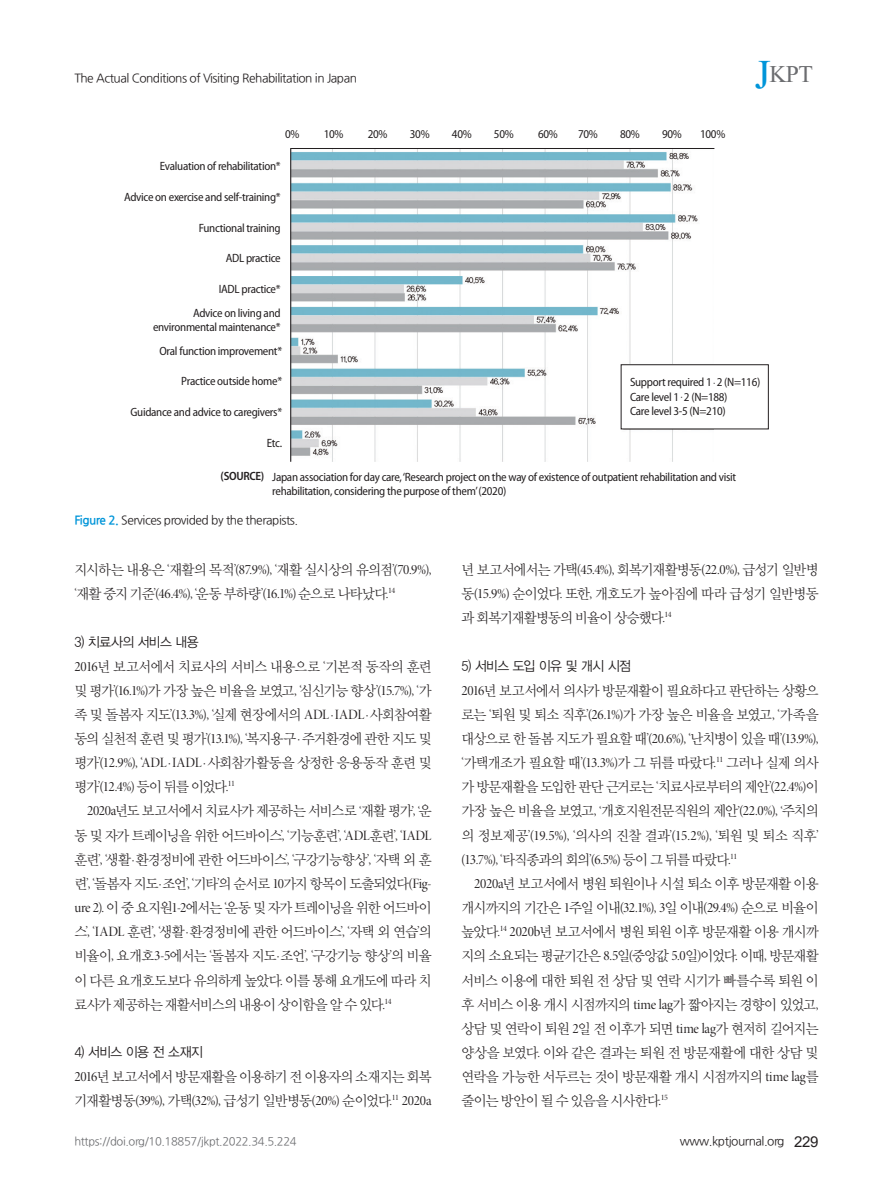
<style>
.page{position:relative;width:893px;height:1191px;background:#fff}
.page>*{position:absolute;margin:0;border:0;box-sizing:border-box;transform-origin:0 0}
.t1{font:30px "Aparajita";color:#6c6d70}
.본문{font:14.25px/24.2px "YDVY Mj O32";letter-spacing:-.055em;color:#231f20;text-align:justify;scale:.96 1}
.본문-2{font:14.25px/24.2px "Minion Pro Disp";color:#231f20;scale:.96 1}
.본문_소제목1{font:13.5px "YDVYGO32";letter-spacing:-.045em;color:#231f20;scale:.95 1}
.그림지문{font:semi-condensed 12px/14.4px "Myriad Pro";letter-spacing:-.025em;color:#231f20;text-align:right}
.표_제목__그림_설명{font:12px "Nanum Gothic OTF";letter-spacing:-.04em;color:#231f20}
.그림지문-2{font:600 semi-condensed 12px "Myriad Pro";letter-spacing:-.025em;color:#231f20}
.t2{font:11.25px "Nanum Gothic OTF";letter-spacing:-.03em;color:#6c6d70}
.s1{font-size:51px;color:#0095d9}
.s2{font-family:"Minion Pro Disp";font-stretch:normal}
.s3{font-family:"Nanum Gothic OTF Bold";color:#0095d9}
.s4{font-family:"YDVY Mj O32"}
.s5{font-family:"Minion Pro Disp"}
.s6{font-family:"Arial";font-size:15px}
</style>
<div class="page">
<img style="left:291px;top:149px;width:422px;height:312px">
<hr style="left:290px;top:148px;width:1px;height:313px;background:#231f20">
<hr style="left:291px;top:148px;width:423px;height:1px;background:#231f20">
<div style="left:621px;top:365px;width:147px;height:64px;background:#fff"></div>
<div style="left:621px;top:364px;width:148px;height:65px;border:1px solid #231f20"></div>
<p class="표_제목__그림_설명" style="left:74px;top:71px;width:284px">The Actual Conditions of Visiting Rehabilitation in Japan</p>
<p class="그림지문" style="left:285px;top:127px;width:16px">0%</p>
<p class="그림지문" style="left:324px;top:127px;width:21px">10%</p>
<p class="그림지문" style="left:368px;top:127px;width:21px">20%</p>
<p class="그림지문" style="left:410px;top:127px;width:21px">30%</p>
<p class="그림지문" style="left:452px;top:127px;width:21px">40%</p>
<p class="그림지문" style="left:494px;top:127px;width:21px">50%</p>
<p class="그림지문" style="left:538px;top:127px;width:21px">60%</p>
<p class="그림지문" style="left:578px;top:127px;width:21px">70%</p>
<p class="그림지문" style="left:620px;top:127px;width:21px">80%</p>
<p class="그림지문" style="left:662px;top:127px;width:21px">90%</p>
<p class="그림지문" style="left:700px;top:127px;width:27px">100%</p>
<p class="그림지문" style="left:160px;top:159px;width:122px">Evaluation of rehabilitation*</p>
<p class="그림지문" style="left:124px;top:190px;width:158px">Advice on exercise and self-training*</p>
<p class="그림지문" style="left:199px;top:221px;width:83px">Functional training</p>
<p class="그림지문" style="left:226px;top:251px;width:56px">ADL practice</p>
<p class="그림지문" style="left:219px;top:282px;width:63px">IADL practice*</p>
<p class="그림지문" style="left:153px;top:306px;width:129px">Advice on living and environmental maintenance*</p>
<h1 class="t1" style="left:755px;top:60px;width:60px"><span class="s1">J</span>KPT</h1>
<p class="그림지문" style="left:160px;top:344px;width:124px">Oral function improvement*</p>
<p class="그림지문" style="left:181px;top:374px;width:102px">Practice outside home*</p>
<p class="그림지문" style="left:131px;top:405px;width:153px">Guidance and advice to caregivers*</p>
<p class="그림지문" style="left:267px;top:436px;width:17px">Etc.</p>
<p class="그림지문" style="left:630px;top:375px;width:132px">Support required 1<span class="s2">·</span>2 (N=116)</p>
<p class="그림지문" style="left:630px;top:390px;width:99px">Care level 1<span class="s2">·</span>2 (N=188)</p>
<p class="그림지문" style="left:630px;top:404px;width:97px">Care level 3-5 (N=210)</p>
<p class="그림지문-2" style="left:221px;top:470px;width:45px">(SOURCE)</p>
<p class="그림지문" style="left:272px;top:470px;width:465px;text-align:left">Japan association for day care, ‘Research project on the way of existence of outpatient rehabilitation and visit rehabilitation, considering the purpose of them’ (2020)</p>
<p class="표_제목__그림_설명" style="left:74px;top:513px;width:225px"><span class="s3">Figure 2.</span> Services provided by the therapists.</p>
<p class="본문-2" style="left:74px;top:557px;width:374px"><span class="s4">지시하는 내용은</span> ‘<span class="s4">재활의 목적</span>’(87.9%), ‘<span class="s4">재활 실시상의 유의점</span>’(70.9%), ‘<span class="s4">재활 중지 기준</span>’(46.4%), ‘<span class="s4">운동 부하량</span>’(16.1%) <span class="s4">순으로 나타났다</span>.<sup>14</sup></p>
<p class="본문_소제목1" style="left:74px;top:632px;width:132px">3) 치료사의 서비스 내용</p>
<p class="본문" style="left:74px;top:653px;width:374px"><span class="s5">2016</span>년 보고서에서 치료사의 서비스 내용으로 <span class="s5">‘</span>기본적 동작의 훈련 및 평가<span class="s5">’(16.1%)</span>가 가장 높은 비율을 보였고<span class="s5">, ‘</span>심신기능 향상<span class="s5">’(15.7%), ‘</span>가 족 및 돌봄자 지도<span class="s5">’(13.3%), ‘</span>실제 현장에서의 <span class="s5">ADL · IADL ·</span>사회참여활 동의 실천적 훈련 및 평가<span class="s5">’(13.1%), ‘</span>복지용구<span class="s5">·</span> 주거환경에 관한 지도 및 평가<span class="s5">’(12.9%), ‘ADL · IADL ·</span>사회참가활동을 상정한 응용동작 훈련 및 평가<span class="s5">’(12.4%)</span> 등이 뒤를 이었다<span class="s5">.</span><sup>11</sup></p>
<p class="본문" style="left:74px;top:798px;width:374px;text-indent:13px"><span class="s5">2020a</span>년도 보고서에서 치료사가 제공하는 서비스로 <span class="s5">‘</span>재활 평가<span class="s5">’, ‘</span>운 동 및 자가 트레이닝을 위한 어드바이스<span class="s5">’, ‘</span>기능훈련<span class="s5">’, ‘ADL</span>훈련<span class="s5">’, ‘IADL </span>훈련<span class="s5">’, ‘</span>생활<span class="s5">·</span> 환경정비에 관한 어드바이스<span class="s5">’, ‘</span>구강기능향상<span class="s5">’, ‘</span>자택 외 훈 련<span class="s5">’, ‘</span>돌봄자 지도<span class="s5">·</span>조언<span class="s5">’, ‘</span>기타<span class="s5">’</span>의 순서로 <span class="s5">10</span>가지 항목이 도출되었다<span class="s5">(Fig&shy;ure 2).</span> 이 중 요지원<span class="s5">1-2</span>에서는 <span class="s5">‘</span>운동 및 자가 트레이닝을 위한 어드바이 스<span class="s5">’, ‘IADL</span> 훈련<span class="s5">’, ‘</span>생활<span class="s5">·</span>환경정비에 관한 어드바이스<span class="s5">’, ‘</span>자택 외 연습<span class="s5">’</span>의 비율이<span class="s5">,</span> 요개호<span class="s5">3-5</span>에서는 <span class="s5">‘</span>돌봄자 지도<span class="s5">·</span>조언<span class="s5">’, ‘</span>구강기능 향상<span class="s5">’</span>의 비율 이 다른 요개호도보다 유의하게 높았다<span class="s5">.</span> 이를 통해 요개도에 따라 치 료사가 제공하는 재활서비스의 내용이 상이함을 알 수 있다<span class="s5">.</span><sup>14</sup></p>
<p class="본문_소제목1" style="left:74px;top:1043px;width:137px">4) 서비스 이용 전 소재지</p>
<p class="본문" style="left:74px;top:1064px;width:374px"><span class="s5">2016</span>년 보고서에서 방문재활을 이용하기 전 이용자의 소재지는 회복 기재활병동<span class="s5">(39%),</span> 가택<span class="s5">(32%),</span> 급성기 일반병동<span class="s5">(20%)</span> 순이었다<span class="s5">.</span><sup>11</sup> <span class="s5">2020a</span></p>
<p class="t2" style="left:74px;top:1134px;width:224px">https://doi.org/10.18857/jkpt.2022.34.5.224</p>
<p class="본문" style="left:461px;top:556px;width:374px">년 보고서에서는 가택<span class="s5">(45.4%),</span> 회복기재활병동<span class="s5">(22.0%),</span> 급성기 일반병 동<span class="s5">(15.9%)</span> 순이었다<span class="s5">.</span> 또한<span class="s5">,</span> 개호도가 높아짐에 따라 급성기 일반병동 과 회복기재활병동의 비율이 상승했다<span class="s5">.</span><sup>14</sup></p>
<p class="본문_소제목1" style="left:461px;top:657px;width:180px">5) 서비스 도입 이유 및 개시 시점</p>
<p class="본문" style="left:461px;top:677px;width:374px"><span class="s5">2016</span>년 보고서에서 의사가 방문재활이 필요하다고 판단하는 상황으 로는 <span class="s5">‘</span>퇴원 및 퇴소 직후<span class="s5">’(26.1%)</span>가 가장 높은 비율을 보였고<span class="s5">, ‘</span>가족을 대상으로 한 돌봄 지도가 필요할 때<span class="s5">’(20.6%), ‘</span>난치병이 있을 때<span class="s5">’(13.9%), ‘</span>가택개조가 필요할 때<span class="s5">’(13.3%)</span>가 그 뒤를 따랐다<span class="s5">.</span><sup>11</sup> 그러나 실제 의사 가 방문재활을 도입한 판단 근거로는 <span class="s5">‘</span>치료사로부터의 제안<span class="s5">’(22.4%)</span>이 가장 높은 비율을 보였고<span class="s5">, ‘</span>개호지원전문직원의 제안<span class="s5">’(22.0%), ‘</span>주치의 의 정보제공<span class="s5">’(19.5%), ‘</span>의사의 진찰 결과<span class="s5">’(15.2%), ‘</span>퇴원 및 퇴소 직후<span class="s5">’ (13.7%), ‘</span>타직종과의 회의<span class="s5">’(6.5%)</span> 등이 그 뒤를 따랐다<span class="s5">.</span><sup>11</sup></p>
<p class="본문" style="left:461px;top:870px;width:374px;text-indent:13px"><span class="s5">2020a</span>년 보고서에서 병원 퇴원이나 시설 퇴소 이후 방문재활 이용 개시까지의 기간은 <span class="s5">1</span>주일 이내<span class="s5">(32.1%), 3</span>일 이내<span class="s5">(29.4%)</span> 순으로 비율이 높았다<span class="s5">.</span><sup>14</sup> <span class="s5">2020b</span>년 보고서에서 병원 퇴원 이후 방문재활 이용 개시까 지의 소요되는 평균기간은 <span class="s5">8.5</span>일<span class="s5">(</span>중앙값 <span class="s5">5.0</span>일<span class="s5">)</span>이었다<span class="s5">.</span> 이때<span class="s5">,</span> 방문재활 서비스 이용에 대한 퇴원 전 상담 및 연락 시기가 빠를수록 퇴원 이 후 서비스 이용 개시 시점까지의 <span class="s5">time lag</span>가 짧아지는 경향이 있었고<span class="s5">, </span>상담 및 연락이 퇴원 <span class="s5">2</span>일 전 이후가 되면 <span class="s5">time lag</span>가 현저히 길어지는 양상을 보였다<span class="s5">.</span> 이와 같은 결과는 퇴원 전 방문재활에 대한 상담 및 연락을 가능한 서두르는 것이 방문재활 개시 시점까지의 <span class="s5">time lag</span>를 줄이는 방안이 될 수 있음을 시사한다<span class="s5">.</span><sup>15</sup></p>
<p class="표_제목__그림_설명" style="left:680px;top:1134px;width:140px">www.kptjournal.org <span class="s6">229</span></p>
</div>
